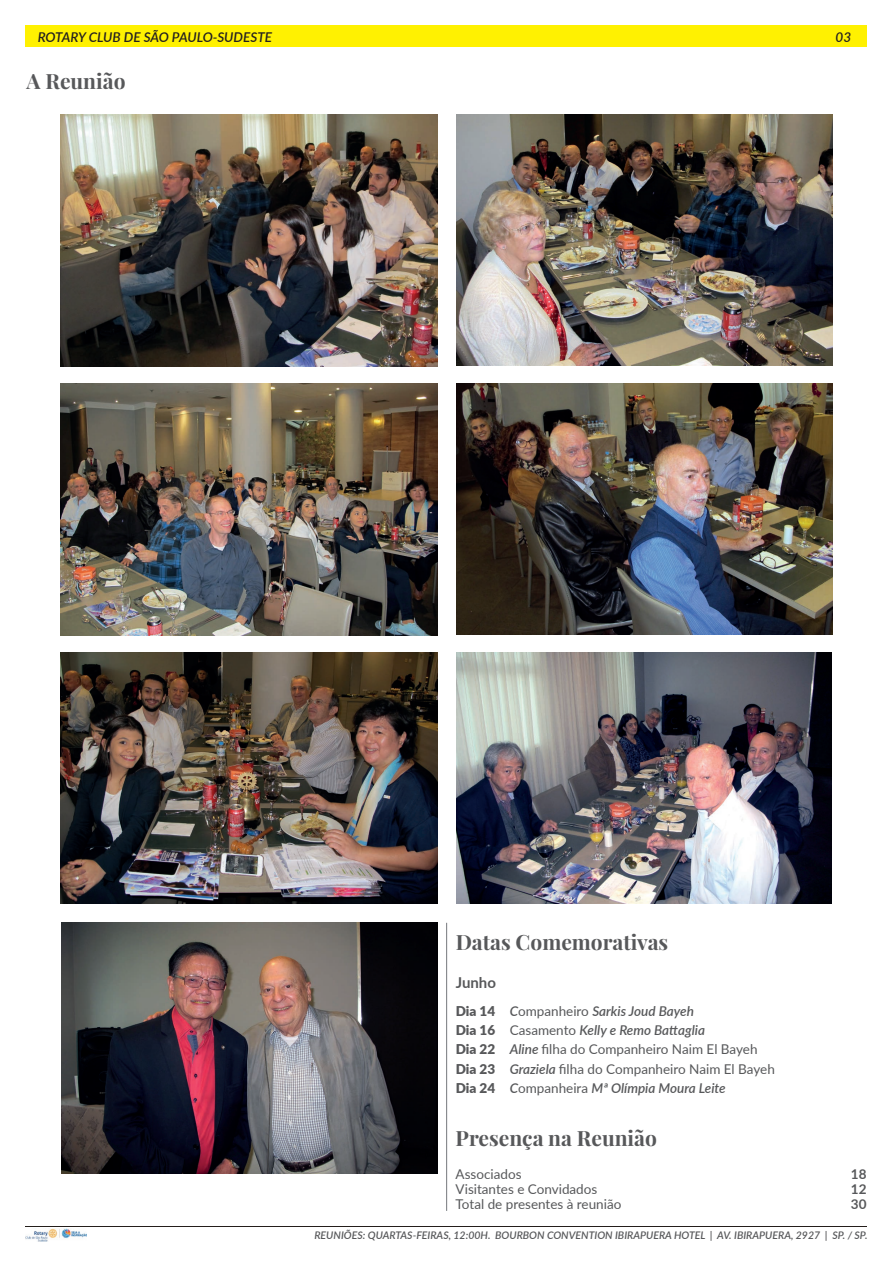
<style>
.page{position:relative;width:893px;height:1263px;background:#fff}
.page>*{position:absolute;margin:0;border:0;box-sizing:border-box;transform-origin:0 0}
.t1{font:700 21px "Playfair Display";color:#57585a}
.t2{font:700 15px "Lato";color:#57585a}
.t3{font:13.5px/19.2px "Lato";color:#57585a}
.t4{font:italic 600 13.5px "Lato";color:#231f20}
.t5{font:700 13.5px "Lato";color:#57585a}
.t6{font:italic 600 10.5px "Lato";color:#57585a}
.s1{font-weight:900}
.s2{font-weight:600;font-style:italic}
</style>
<div class="page">
<div style="left:26px;top:26px;width:841px;height:21px;background:#fff101"></div>
<hr style="left:26px;top:1227px;width:841px;height:1px;background:#241e1b">
<img style="left:26px;top:1228px;width:60px;height:13px">
<hr style="left:446px;top:923px;width:1px;height:288px;background:#75787c">
<img style="left:60px;top:115px;width:377px;height:251px">
<img style="left:60px;top:384px;width:377px;height:251px">
<img style="left:60px;top:653px;width:377px;height:251px">
<img style="left:456px;top:115px;width:377px;height:251px">
<img style="left:456px;top:653px;width:376px;height:250px">
<img style="left:456px;top:384px;width:376px;height:250px">
<img style="left:62px;top:923px;width:375px;height:250px">
<p class="t4" style="left:38px;top:27px;width:236px">ROTARY CLUB DE SÃO PAULO-SUDESTE</p>
<p class="t4" style="left:836px;top:27px;width:17px">03</p>
<h1 class="t1" style="left:27px;top:68px;width:100px">A Reunião</h1>
<h1 class="t1" style="left:456px;top:929px;width:214px">Datas Comemorativas</h1>
<p class="t2" style="left:456px;top:971px;width:42px">Junho</p>
<p class="t3" style="left:456px;top:1001px;width:321px"><span class="s1">Dia 14</span> <span class="s2">C</span>ompanheiro <span class="s2">Sarkis Joud Bayeh<br></span><span class="s1">Dia 16</span> Casamento <span class="s2">Kelly e Remo Battaglia<br></span><span class="s1">Dia 22</span> <span class="s2">Aline</span> filha do Companheiro Naim El Bayeh <span class="s1">Dia 23</span> <span class="s2">Graziela</span> filha do Companheiro Naim El Bayeh <span class="s1">Dia 24</span> <span class="s2">C</span>ompanheira <span class="s2">Mª Olímpia Moura Leite</span></p>
<h1 class="t1" style="left:456px;top:1125px;width:203px">Presença na Reunião</h1>
<p class="t3" style="left:456px;top:1163px;width:67px">Associados</p>
<p class="t5" style="left:851px;top:1164px;width:17px">18</p>
<p class="t3" style="left:456px;top:1178px;width:143px">Visitantes e Convidados</p>
<p class="t5" style="left:851px;top:1179px;width:17px">12</p>
<p class="t3" style="left:456px;top:1193px;width:167px">Total de presentes à reunião</p>
<p class="t5" style="left:851px;top:1194px;width:17px">30</p>
<p class="t6" style="left:314px;top:1227px;width:554px">REUNIÕES: QUARTAS-FEIRAS, 12:00H. BOURBON CONVENTION IBIRAPUERA HOTEL | AV. IBIRAPUERA, 2927 | SP. / SP.</p>
</div>
